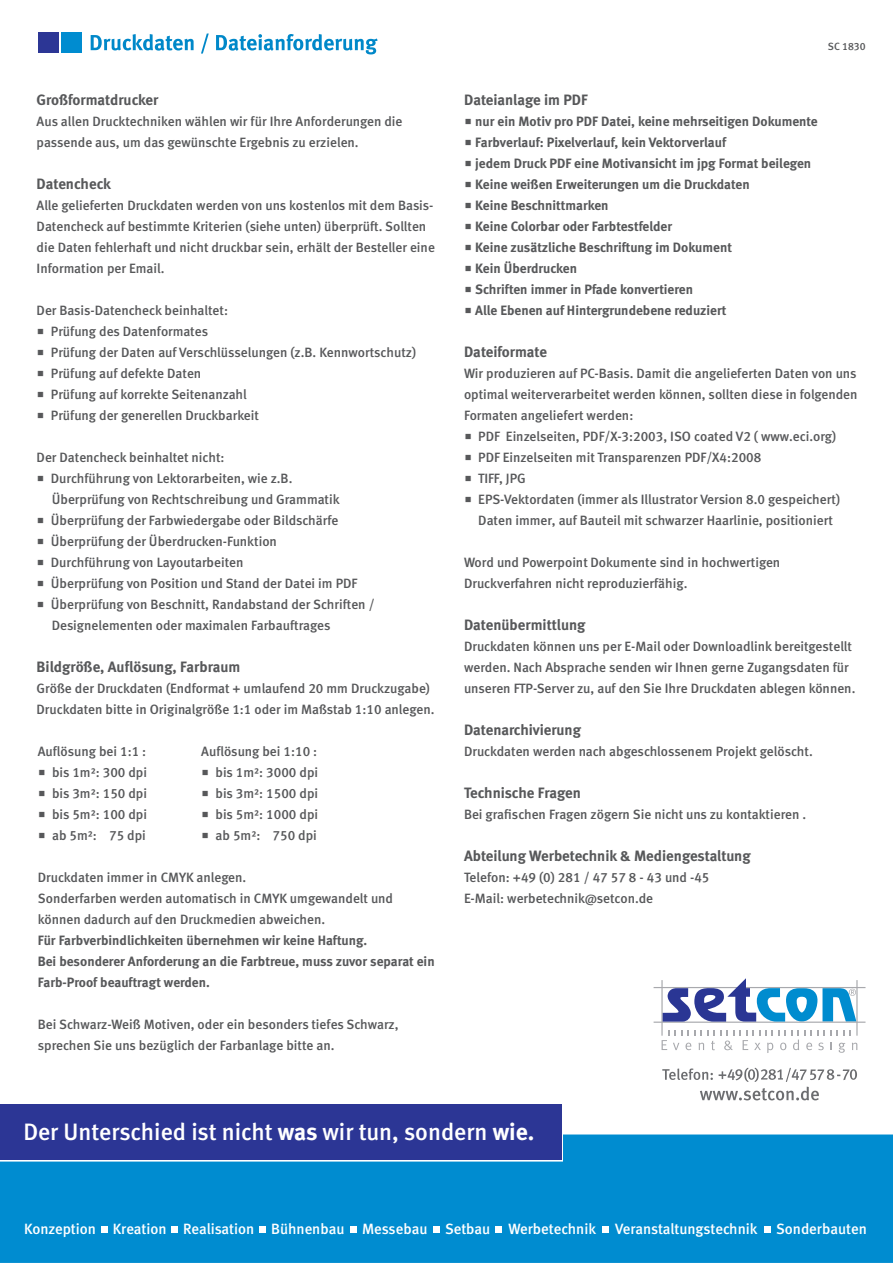
<style>
.page{position:relative;width:893px;height:1263px;background:#fff}
.page>*{position:absolute;margin:0;border:0;box-sizing:border-box;transform-origin:0 0}
.t1{font:23.7px "Meta Medium LF";color:#fff}
.t2{font:15px "Meta Bold LF";color:#57585a}
.t3{font:14.85px "Meta Medium LF";color:#fff}
.t4{font:13.5px/21px "Meta Medium LF";color:#57585a}
.t5{font:13.5px/21px "Meta Bold LF";color:#57585a}
.t6{font:10.5px "Meta Medium LF";color:#57585a}
.s1{font-family:"Meta Bold LF"}
</style>
<div class="page">
<img style="left:91px;top:34px;width:73px;height:17px">
<div style="left:38px;top:32px;width:21px;height:21px;background:#2c3695"></div>
<div style="left:61px;top:32px;width:21px;height:21px;background:#008cd0"></div>
<div style="left:0;top:1134px;width:893px;height:129px;background:#008cd0"></div>
<div style="left:0;top:1105px;width:561px;height:55px;background:#2c3695"></div>
<svg style="left:172px;top:1227px;width:6px;height:6px"></svg>
<svg style="left:101px;top:1227px;width:6px;height:6px"></svg>
<svg style="left:260px;top:1227px;width:6px;height:6px"></svg>
<svg style="left:350px;top:1227px;width:6px;height:6px"></svg>
<svg style="left:433px;top:1227px;width:6px;height:6px"></svg>
<div style="left:602px;top:1227px;width:7px;height:6px;background:#fff"></div>
<svg style="left:496px;top:1227px;width:6px;height:6px"></svg>
<svg style="left:764px;top:1227px;width:6px;height:6px"></svg>
<svg style="left:654px;top:978px;width:211px;height:75px"></svg>
<svg style="left:662px;top:1068px;width:195px;height:32px"></svg>
<p class="t2" style="left:37px;top:91px;width:123px">Großformatdrucker</p>
<p class="t4" style="left:37px;top:111px;width:367px">Aus allen Drucktechniken wählen wir für Ihre Anforderungen die passende aus, um das gewünschte Ergebnis zu erzielen.</p>
<p class="t2" style="left:37px;top:175px;width:76px">Datencheck</p>
<p class="t4" style="left:37px;top:195px;width:400px">Alle gelieferten Druckdaten werden von uns kostenlos mit dem Basis-Datencheck auf bestimmte Kriterien (siehe unten) überprüft. Sollten die Daten fehlerhaft und nicht druckbar sein, erhält der Besteller eine Information per Email.</p>
<p class="t4" style="left:37px;top:300px;width:193px">Der Basis-Datencheck beinhaltet:</p>
<p class="t4" style="left:37px;top:321px;width:173px">▪ Prüfung des Datenformates</p>
<p class="t4" style="left:37px;top:342px;width:381px">▪ Prüfung der Daten auf Verschlüsselungen (z.B. Kennwortschutz)</p>
<p class="t4" style="left:37px;top:363px;width:166px">▪ Prüfung auf defekte Daten</p>
<p class="t4" style="left:37px;top:384px;width:212px">▪ Prüfung auf korrekte Seitenanzahl</p>
<p class="t4" style="left:37px;top:405px;width:224px">▪ Prüfung der generellen Druckbarkeit</p>
<p class="t4" style="left:37px;top:447px;width:189px">Der Datencheck beinhaltet nicht:</p>
<p class="t4" style="left:52px;top:468px;width:289px;text-indent:-15px">▪ Durchführung von Lektorarbeiten, wie z.B.<br>Überprüfung von Rechtschreibung und Grammatik</p>
<p class="t4" style="left:37px;top:510px;width:303px">▪ Überprüfung der Farbwiedergabe oder Bildschärfe</p>
<p class="t4" style="left:37px;top:531px;width:242px">▪ Überprüfung der Überdrucken-Funktion</p>
<p class="t4" style="left:37px;top:552px;width:208px">▪ Durchführung von Layoutarbeiten</p>
<p class="t4" style="left:37px;top:573px;width:322px">▪ Überprüfung von Position und Stand der Datei im PDF</p>
<p class="t4" style="left:52px;top:594px;width:324px;text-indent:-15px">▪ Überprüfung von Beschnitt, Randabstand der Schriften /<br>Designelementen oder maximalen Farbauftrages</p>
<p class="t2" style="left:37px;top:658px;width:205px">Bildgröße, Auflösung, Farbraum</p>
<p class="t4" style="left:37px;top:678px;width:399px">Größe der Druckdaten (Endformat + umlaufend 20 mm Druckzugabe)<br>Druckdaten bitte in Originalgröße 1:1 oder im Maßstab 1:10 anlegen.</p>
<p class="t4" style="left:38px;top:741px;width:110px">Auflösung bei 1:1 :</p>
<p class="t4" style="left:38px;top:762px;width:111px">▪ bis 1m²: 300 dpi</p>
<p class="t4" style="left:38px;top:783px;width:111px">▪ bis 3m²: 150 dpi</p>
<p class="t4" style="left:38px;top:804px;width:111px">▪ bis 5m²: 100 dpi</p>
<p class="t4" style="left:38px;top:825px;width:110px">▪ ab 5m²: 75 dpi</p>
<p class="t4" style="left:201px;top:741px;width:117px">Auflösung bei 1:10 :</p>
<p class="t4" style="left:201px;top:762px;width:118px">▪ bis 1m²: 3000 dpi</p>
<p class="t4" style="left:201px;top:783px;width:118px">▪ bis 3m²: 1500 dpi</p>
<p class="t4" style="left:201px;top:804px;width:118px">▪ bis 5m²: 1000 dpi</p>
<p class="t4" style="left:201px;top:825px;width:117px">▪ ab 5m²: 750 dpi</p>
<p class="t4" style="left:38px;top:867px;width:357px">Druckdaten immer in CMYK anlegen.<br>Sonderfarben werden automatisch in CMYK umgewandelt und können dadurch auf den Druckmedien abweichen.</p>
<p class="t5" style="left:38px;top:930px;width:398px">Für Farbverbindlichkeiten übernehmen wir keine Haftung.<br>Bei besonderer Anforderung an die Farbtreue, muss zuvor separat ein<br>Farb-Proof beauftragt werden.</p>
<p class="t4" style="left:38px;top:1014px;width:362px">Bei Schwarz-Weiß Motiven, oder ein besonders tiefes Schwarz, sprechen Sie uns bezüglich der Farbanlage bitte an.</p>
<p class="t6" style="left:828px;top:40px;width:39px">SC 1830</p>
<p class="t2" style="left:464px;top:91px;width:125px">Dateianlage im PDF</p>
<p class="t5" style="left:464px;top:111px;width:355px">▪ nur ein Motiv pro PDF Datei, keine mehrseitigen Dokumente</p>
<p class="t5" style="left:464px;top:132px;width:264px">▪ Farbverlauf: Pixelverlauf, kein Vektorverlauf</p>
<p class="t5" style="left:464px;top:153px;width:349px">▪ jedem Druck PDF eine Motivansicht im jpg Format beilegen</p>
<p class="t5" style="left:464px;top:174px;width:287px">▪ Keine weißen Erweiterungen um die Druckdaten</p>
<p class="t5" style="left:464px;top:195px;width:146px">▪ Keine Beschnittmarken</p>
<p class="t5" style="left:464px;top:216px;width:210px">▪ Keine Colorbar oder Farbtestfelder</p>
<p class="t5" style="left:464px;top:237px;width:269px">▪ Keine zusätzliche Beschriftung im Dokument</p>
<p class="t5" style="left:464px;top:258px;width:115px">▪ Kein Überdrucken</p>
<p class="t5" style="left:464px;top:279px;width:231px">▪ Schriften immer in Pfade konvertieren</p>
<p class="t5" style="left:464px;top:300px;width:264px">▪ Alle Ebenen auf Hintergrundebene reduziert</p>
<p class="t2" style="left:464px;top:343px;width:84px">Dateiformate</p>
<p class="t4" style="left:464px;top:363px;width:395px;text-align:justify">Wir produzieren auf PC-Basis. Damit die angelieferten Daten von uns optimal weiterverarbeitet werden können, sollten diese in folgenden Formaten angeliefert werden:</p>
<p class="t4" style="left:464px;top:426px;width:374px">▪ PDF Einzelseiten, PDF/X-3:2003, ISO coated V2 ( www.eci.org)</p>
<p class="t4" style="left:464px;top:447px;width:299px">▪ PDF Einzelseiten mit Transparenzen PDF/X4:2008</p>
<p class="t4" style="left:464px;top:468px;width:63px">▪ TIFF, JPG</p>
<p class="t4" style="left:464px;top:489px;width:378px;text-align:center">▪ EPS-Vektordaten (immer als Illustrator Version 8.0 gespeichert)<br>Daten immer, auf Bauteil mit schwarzer Haarlinie, positioniert</p>
<p class="t4" style="left:464px;top:552px;width:318px">Word und Powerpoint Dokumente sind in hochwertigen<br>Druckverfahren nicht reproduzierfähig.</p>
<p class="t2" style="left:464px;top:616px;width:123px">Datenübermittlung</p>
<p class="t4" style="left:464px;top:636px;width:393px">Druckdaten können uns per E-Mail oder Downloadlink bereitgestellt werden. Nach Absprache senden wir Ihnen gerne Zugangsdaten für unseren FTP-Server zu, auf den Sie Ihre Druckdaten ablegen können.</p>
<p class="t2" style="left:464px;top:721px;width:118px">Datenarchivierung</p>
<p class="t4" style="left:464px;top:741px;width:350px">Druckdaten werden nach abgeschlossenem Projekt gelöscht.</p>
<p class="t2" style="left:464px;top:784px;width:119px">Technische Fragen</p>
<p class="t4" style="left:464px;top:804px;width:344px">Bei grafischen Fragen zögern Sie nicht uns zu kontaktieren .</p>
<p class="t2" style="left:464px;top:847px;width:288px">Abteilung Werbetechnik &amp; Mediengestaltung</p>
<p class="t4" style="left:464px;top:867px;width:247px">Telefon: +49 (0) 281 / 47 57 8 - 43 und -45<br>E-Mail: werbetechnik@setcon.de</p>
<h1 class="t1" style="left:23px;top:1118px;width:512px">Der Unterschied ist nicht <span class="s1">was</span> wir tun, sondern <span class="s1">wie.</span></h1>
<p class="t3" style="left:24px;top:1220px;width:573px">Konzeption Kreation Realisation Bühnenbau Messebau Setbau Werbetechnik</p>
<p class="t3" style="left:615px;top:1220px;width:144px">Veranstaltungstechnik</p>
<p class="t3" style="left:776px;top:1220px;width:92px">Sonderbauten</p>
</div>
